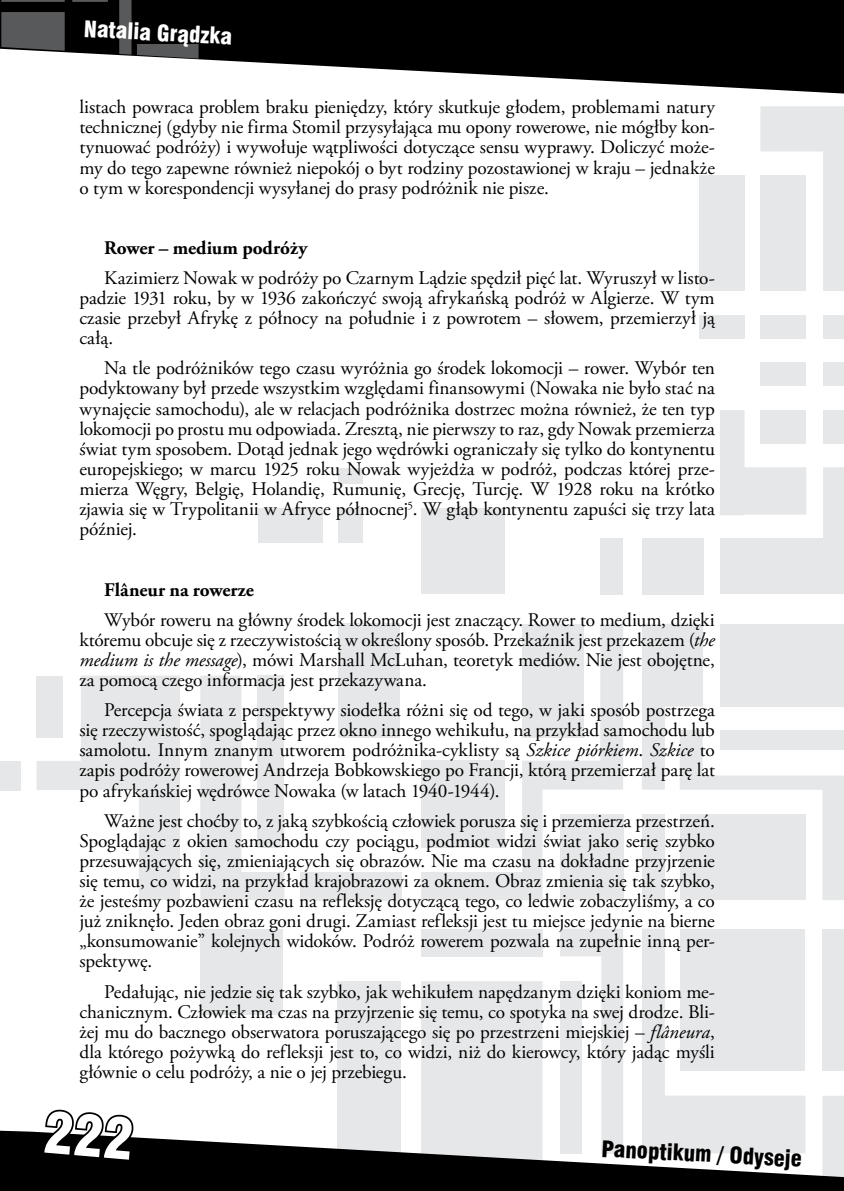
<style>
.page{position:relative;width:844px;height:1191px;background:#fff}
.page>*{position:absolute;margin:0;border:0;box-sizing:border-box;transform-origin:0 0}
.t1{font:21px "Swis 721 Blk Cn PL";color:#000}
.t2{font:21px "Swis 721 Blk Cn PL";color:#fff}
.t3{font:19.25px/20.1px "Adobe Garamond Pro";letter-spacing:-.005em;color:#000;text-align:justify}
.t4{font:700 19.25px "Adobe Garamond Pro";letter-spacing:-.005em;color:#000}
.s1{font-style:italic}
</style>
<div class="page">
<div style="left:698px;top:175px;width:46px;height:116px;background:#e6e7e8"></div>
<div style="left:822px;top:315px;width:21px;height:23px;background:#e6e7e8"></div>
<div style="left:760px;top:315px;width:46px;height:23px;background:#e6e7e8"></div>
<div style="left:698px;top:315px;width:46px;height:23px;background:#e6e7e8"></div>
<div style="left:822px;top:362px;width:21px;height:24px;background:#e6e7e8"></div>
<div style="left:760px;top:362px;width:46px;height:24px;background:#e6e7e8"></div>
<div style="left:600px;top:538px;width:23px;height:56px;background:#e6e7e8"></div>
<div style="left:641px;top:538px;width:62px;height:56px;background:#e6e7e8"></div>
<div style="left:300px;top:872px;width:101px;height:28px;background:#e6e7e8"></div>
<div style="left:0;top:761px;width:20px;height:29px;background:#e6e7e8"></div>
<div style="left:338px;top:981px;width:63px;height:210px;background:#e6e7e8"></div>
<div style="left:200px;top:929px;width:83px;height:85px;background:#e6e7e8"></div>
<div style="left:421px;top:508px;width:84px;height:86px;background:#e6e7e8"></div>
<div style="left:258px;top:508px;width:64px;height:34px;background:#e6e7e8"></div>
<div style="left:338px;top:508px;width:25px;height:34px;background:#e6e7e8"></div>
<div style="left:338px;top:468px;width:25px;height:15px;background:#e6e7e8"></div>
<div style="left:338px;top:623px;width:61px;height:114px;background:#e6e7e8"></div>
<svg style="left:760px;top:106px;width:83px;height:185px"></svg>
<svg style="left:642px;top:624px;width:201px;height:276px"></svg>
<svg style="left:421px;top:624px;width:202px;height:276px;fill:#e6e7e8"></svg>
<svg style="left:642px;top:929px;width:201px;height:201px"></svg>
<svg style="left:200px;top:675px;width:84px;height:225px"></svg>
<svg style="left:37px;top:675px;width:143px;height:225px"></svg>
<svg style="left:421px;top:929px;width:202px;height:201px"></svg>
<svg style="left:720px;top:410px;width:123px;height:184px"></svg>
<svg style="left:194px;top:0;width:649px;height:94px;fill:#000"></svg>
<svg style="left:0;top:0;width:198px;height:59px;background:#333334"></svg>
<svg style="left:0;top:1130px;width:843px;height:61px;fill:#000"></svg>
<svg style="left:41px;top:1109px;width:94px;height:82px"></svg>
<p class="t2" style="left:85px;top:15px;width:150px;rotate:3deg">Natalia Grądzka</p>
<p class="t3" style="left:79px;top:98px;width:637px">listach powraca problem braku pieniędzy, który skutkuje głodem, problemami natury technicznej (gdyby nie firma Stomil przysyłająca mu opony rowerowe, nie mógłby kon&shy;tynuować podróży) i wywołuje wątpliwości dotyczące sensu wyprawy. Doliczyć może&shy;my do tego zapewne również niepokój o byt rodziny pozostawionej w kraju – jednakże o tym w korespondencji wysyłanej do prasy podróżnik nie pisze.</p>
<p class="t4" style="left:104px;top:236px;width:205px">Rower – medium podróży</p>
<p class="t3" style="left:79px;top:268px;width:637px;text-indent:25px">Kazimierz Nowak w podróży po Czarnym Lądzie spędził pięć lat. Wyruszył w listo&shy;padzie 1931 roku, by w 1936 zakończyć swoją afrykańską podróż w Algierze. W tym czasie przebył Afrykę z północy na południe i z powrotem – słowem, przemierzył ją całą.</p>
<p class="t3" style="left:79px;top:359px;width:637px;text-indent:25px">Na tle podróżników tego czasu wyróżnia go środek lokomocji – rower. Wybór ten podyktowany był przede wszystkim względami finansowymi (Nowaka nie było stać na wynajęcie samochodu), ale w relacjach podróżnika dostrzec można również, że ten typ lokomocji po prostu mu odpowiada. Zresztą, nie pierwszy to raz, gdy Nowak przemierza świat tym sposobem. Dotąd jednak jego wędrówki ograniczały się tylko do kontynentu europejskiego; w marcu 1925 roku Nowak wyjeżdża w podróż, podczas której prze&shy;mierza Węgry, Belgię, Holandię, Rumunię, Grecję, Turcję. W 1928 roku na krótko zjawia się w Trypolitanii w Afryce północnej<sup>5</sup>. W głąb kontynentu zapuści się trzy lata później.</p>
<p class="t4" style="left:104px;top:578px;width:151px">Flâneur na rowerze</p>
<p class="t3" style="left:79px;top:610px;width:636px;text-indent:25px">Wybór roweru na główny środek lokomocji jest znaczący. Rower to medium, dzięki któremu obcuje się z rzeczywistością w określony sposób. Przekaźnik jest przekazem (<span class="s1">the medium is the message</span>), mówi Marshall McLuhan, teoretyk mediów. Nie jest obojętne, za pomocą czego informacja jest przekazywana.</p>
<p class="t3" style="left:79px;top:700px;width:636px;text-indent:25px">Percepcja świata z perspektywy siodełka różni się od tego, w jaki sposób postrzega się rzeczywistość, spoglądając przez okno innego wehikułu, na przykład samochodu lub samolotu. Innym znanym utworem podróżnika-cyklisty są <span class="s1">Szkice piórkiem</span>. <span class="s1">Szkice</span> to zapis podróży rowerowej Andrzeja Bobkowskiego po Francji, którą przemierzał parę lat po afrykańskiej wędrówce Nowaka (w latach 1940-1944).</p>
<p class="t3" style="left:79px;top:811px;width:636px;text-indent:25px">Ważne jest choćby to, z jaką szybkością człowiek porusza się i przemierza przestrzeń.<br>Spoglądając z okien samochodu czy pociągu, podmiot widzi świat jako serię szybko przesuwających się, zmieniających się obrazów. Nie ma czasu na dokładne przyjrzenie się temu, co widzi, na przykład krajobrazowi za oknem. Obraz zmienia się tak szybko, że jesteśmy pozbawieni czasu na refleksję dotyczącą tego, co ledwie zobaczyliśmy, a co już zniknęło. Jeden obraz goni drugi. Zamiast refleksji jest tu miejsce jedynie na bierne „konsumowanie” kolejnych widoków. Podróż rowerem pozwala na zupełnie inną per&shy;spektywę.</p>
<p class="t3" style="left:79px;top:982px;width:636px;text-indent:25px">Pedałując, nie jedzie się tak szybko, jak wehikułem napędzanym dzięki koniom me&shy;chanicznym. Człowiek ma czas na przyjrzenie się temu, co spotyka na swej drodze. Bli&shy;żej mu do bacznego obserwatora poruszającego się po przestrzeni miejskiej – <span class="s1">flâneura</span>, dla którego pożywką do refleksji jest to, co widzi, niż do kierowcy, który jadąc myśli głównie o celu podróży, a nie o jej przebiegu.</p>
<p class="t1" style="left:602px;top:1135px;width:202px;rotate:3deg">Panoptikum / Odyseje</p>
</div>
